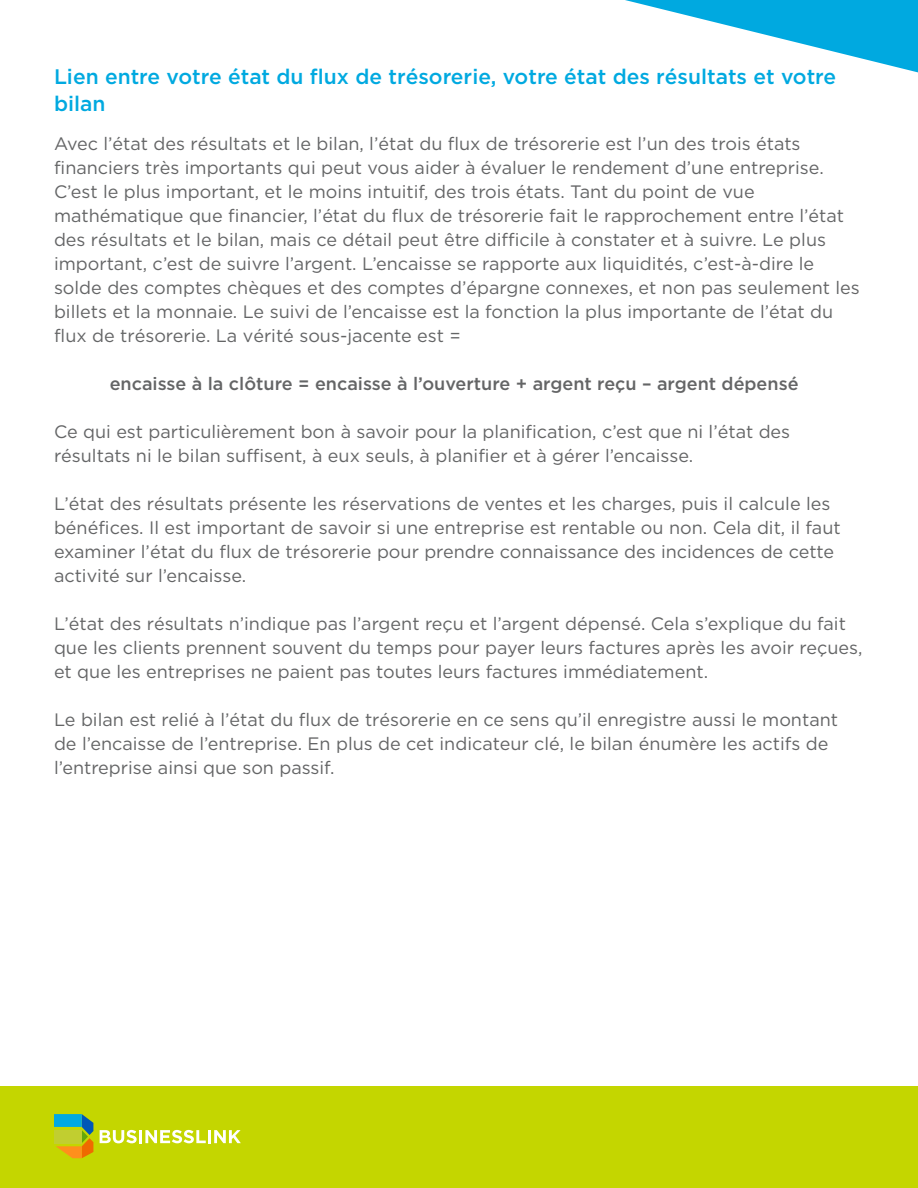
<style>
.page{position:relative;width:918px;height:1188px;background:#fff}
.page>*{position:absolute;margin:0;border:0;box-sizing:border-box;transform-origin:0 0}
.t1{font:500 21px/27px "Gotham HTF";color:#00a9e0}
.t2{font:18px/24px "Gotham HTF";color:#646566}
.t3{font:500 18px "Gotham HTF";color:#646566}
</style>
<div class="page">
<svg style="left:625px;top:0;width:293px;height:72px"></svg>
<div style="left:0;top:1086px;width:918px;height:102px;background:#c4d600"></div>
<svg style="left:54px;top:1114px;width:39px;height:44px"></svg>
<svg style="left:100px;top:1130px;width:141px;height:13px"></svg>
<p class="t1" style="left:54px;top:62px;width:784px">Lien entre votre état du flux de trésorerie, votre état des résultats et votre bilan</p>
<p class="t2" style="left:54px;top:131px;width:807px">Avec l’état des résultats et le bilan, l’état du flux de trésorerie est l’un des trois états financiers très importants qui peut vous aider à évaluer le rendement d’une entreprise.<br>C’est le plus important, et le moins intuitif, des trois états. Tant du point de vue mathématique que financier, l’état du flux de trésorerie fait le rapprochement entre l’état des résultats et le bilan, mais ce détail peut être difficile à constater et à suivre. Le plus important, c’est de suivre l’argent. L’encaisse se rapporte aux liquidités, c’est-à-dire le solde des comptes chèques et des comptes d’épargne connexes, et non pas seulement les billets et la monnaie. Le suivi de l’encaisse est la fonction la plus importante de l’état du flux de trésorerie. La vérité sous-jacente est =</p>
<p class="t3" style="left:110px;top:373px;width:690px">encaisse à la clôture = encaisse à l’ouverture + argent reçu – argent dépensé</p>
<p class="t2" style="left:54px;top:419px;width:738px">Ce qui est particulièrement bon à savoir pour la planification, c’est que ni l’état des résultats ni le bilan suffisent, à eux seuls, à planifier et à gérer l’encaisse.</p>
<p class="t2" style="left:54px;top:491px;width:788px">L’état des résultats présente les réservations de ventes et les charges, puis il calcule les bénéfices. Il est important de savoir si une entreprise est rentable ou non. Cela dit, il faut examiner l’état du flux de trésorerie pour prendre connaissance des incidences de cette activité sur l’encaisse.</p>
<p class="t2" style="left:54px;top:611px;width:810px">L’état des résultats n’indique pas l’argent reçu et l’argent dépensé. Cela s’explique du fait que les clients prennent souvent du temps pour payer leurs factures après les avoir reçues, et que les entreprises ne paient pas toutes leurs factures immédiatement.</p>
<p class="t2" style="left:54px;top:707px;width:786px">Le bilan est relié à l’état du flux de trésorerie en ce sens qu’il enregistre aussi le montant de l’encaisse de l’entreprise. En plus de cet indicateur clé, le bilan énumère les actifs de l’entreprise ainsi que son passif.</p>
</div>
